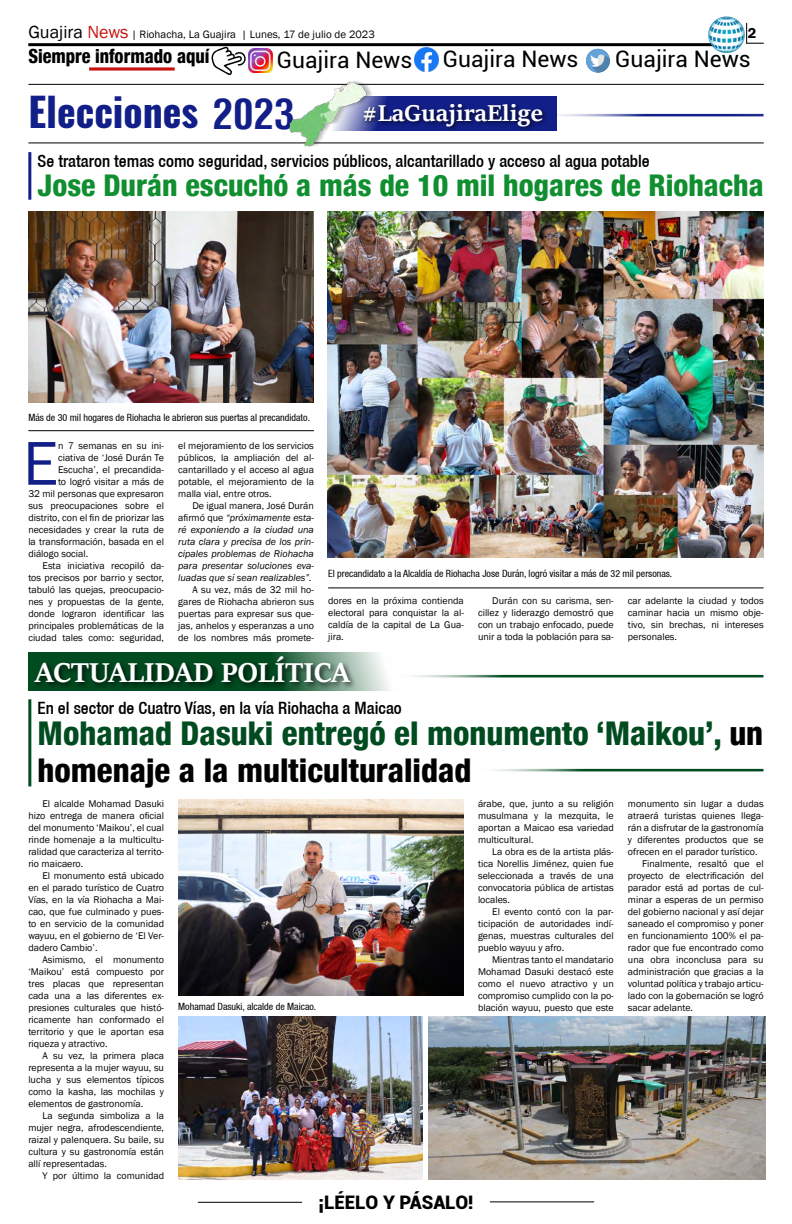
<style>
.page{position:relative;width:792px;height:1224px;background:#fff}
.page>*{position:absolute;margin:0;border:0;box-sizing:border-box;transform-origin:0 0}
.t1{font:64px "Franklin Gothic";color:#121f88}
.t2{font:39.8px "Oswald";color:#121f88}
.t3{font:800 condensed 32.7px/36.8px "Helvetica 87";color:#004b20}
.t4{font:700 30px "Sitka Heading";color:#fff}
.t5{font:800 condensed 29.9px "Helvetica 87";color:#0f8f2f}
.t6{font:700 25.1px "Sitka Heading";color:#fff}
.t7{font:22.8px "Roboto";color:#000}
.t8{font:800 condensed 19.5px "Helvetica 87";color:#000;scale:.93 1}
.t9{font:900 18.7px "Roboto";color:#000}
.t10{font:500 condensed 17px "Helvetica 67";color:#000}
.t11{font:600 14.7px "Franklin Gothic";color:#000}
.t12{font:11px "Franklin Gothic";color:#000}
.t13{font:10px/12px "Franklin Gothic";color:#000;text-align:justify}
.t14{font:italic 10px/12px "Franklin Gothic";color:#000;text-align:justify}
.t15{font:condensed 10px "Helvetica 57";color:#000}
.s1{font-size:18px}
.s2{font-size:18px;color:#c91311}
.s3{font-family:"Helvetica";font-weight:700;font-stretch:condensed;font-size:41.1px}
.s4{font-style:normal}
.s5{color:#000}
</style>
<div class="page">
<hr style="left:198px;top:1202px;width:104px;height:1px;background:#000">
<hr style="left:490px;top:1201px;width:104px;height:1px;background:#000">
<hr style="left:28px;top:43px;width:688px;height:3px;background:#000">
<img style="left:708px;top:16px;width:37px;height:37px">
<svg style="left:746px;top:23px;width:18px;height:21px"></svg>
<img style="left:415px;top:48px;width:24px;height:24px">
<img style="left:248px;top:48px;width:24px;height:24px">
<img style="left:586px;top:49px;width:24px;height:24px;border-radius:12px">
<svg style="left:211px;top:46px;width:36px;height:30px"></svg>
<svg style="left:89px;top:67px;width:86px;height:4px"></svg>
<hr style="left:28px;top:143px;width:736px;height:1px;background:#000">
<hr style="left:28px;top:84px;width:736px;height:1px;background:#000">
<div style="left:323px;top:96px;width:234px;height:35px;background:#121f88"></div>
<div style="left:361px;top:101px;width:188px;height:31px;background:#000;opacity:.75"></div>
<div style="left:291px;top:79px;width:82px;height:69px;background:#000;opacity:.25"></div>
<img style="left:288px;top:80px;width:80px;height:67px">
<hr style="left:534px;top:114px;width:230px;height:3px;background:#121f88">
<svg style="left:28px;top:652px;width:362px;height:39px"></svg>
<div style="left:32px;top:653px;width:325px;height:37px;background:#000;opacity:.75"></div>
<hr style="left:392px;top:675px;width:372px;height:3px;background:#004b20">
<hr style="left:471px;top:769px;width:293px;height:3px;background:#004b20">
<hr style="left:328px;top:588px;width:436px;height:1px;background:#000">
<hr style="left:28px;top:699px;width:3px;height:87px;background:#004b20">
<hr style="left:28px;top:152px;width:3px;height:48px;background:#121f88">
<img style="left:429px;top:1016px;width:337px;height:163px">
<img style="left:178px;top:800px;width:286px;height:196px">
<img style="left:178px;top:1016px;width:245px;height:163px">
<img style="left:328px;top:212px;width:436px;height:345px">
<img style="left:28px;top:212px;width:286px;height:190px">
<hr style="left:28px;top:430px;width:286px;height:1px;background:#000">
<p class="t12" style="left:28px;top:28px;width:348px"><span class="s1">Guajira</span> <span class="s2">News</span> | Riohacha, La Guajira | Lunes, 17 de julio de 2023</p>
<h3 class="t11" style="left:748px;top:24px;width:10px">2</h3>
<h3 class="t8" style="left:28px;top:44px;width:196px">Siempre informado aquí</h3>
<h3 class="t7" style="left:277px;top:43px;width:137px">Guajira News</h3>
<h3 class="t7" style="left:443px;top:43px;width:137px">Guajira News</h3>
<h3 class="t7" style="left:615px;top:43px;width:137px">Guajira News</h3>
<h2 class="t2" style="left:28px;top:77px;width:268px">Elecciones <span class="s3">2023</span></h2>
<h3 class="t6" style="left:362px;top:94px;width:182px">#LaGuajiraElige</h3>
<h3 class="t10" style="left:38px;top:150px;width:614px">Se trataron temas como seguridad, servicios públicos, alcantarillado y acceso al agua potable</h3>
<h3 class="t5" style="left:38px;top:166px;width:728px">Jose Durán escuchó a más de 10 mil hogares de Riohacha</h3>
<p class="t15" style="left:28px;top:412px;width:283px">Más de 30 mil hogares de Riohacha le abrieron sus puertas al precandidato.</p>
<h1 class="t1" style="left:23px;top:424px;width:37px">E</h1>
<p class="t13" style="left:58px;top:440px;width:107px">n 7 semanas en su ini-</p>
<p class="t13" style="left:58px;top:452px;width:108px">ciativa de ‘José Durán Te</p>
<p class="t13" style="left:58px;top:464px;width:107px">Escucha’, el precandida-</p>
<p class="t13" style="left:58px;top:476px;width:108px">to logró visitar a más de</p>
<p class="t13" style="left:28px;top:488px;width:137px">32 mil personas que expresaron</p>
<p class="t13" style="left:28px;top:500px;width:137px">sus preocupaciones sobre el</p>
<p class="t13" style="left:28px;top:512px;width:137px">distrito, con el fin de priorizar las</p>
<p class="t13" style="left:28px;top:524px;width:137px">necesidades y crear la ruta de</p>
<p class="t13" style="left:28px;top:536px;width:137px">la transformación, basada en el</p>
<p class="t13" style="left:28px;top:548px;width:61px">diálogo social.</p>
<p class="t13" style="left:43px;top:560px;width:123px">Esta iniciativa recopiló da-</p>
<p class="t13" style="left:28px;top:572px;width:137px">tos precisos por barrio y sector,</p>
<p class="t13" style="left:28px;top:584px;width:137px">tabuló las quejas, preocupacio-</p>
<p class="t13" style="left:28px;top:596px;width:137px">nes y propuestas de la gente,</p>
<p class="t13" style="left:28px;top:608px;width:137px">donde lograron identificar las</p>
<p class="t13" style="left:28px;top:620px;width:137px">principales problemáticas de la</p>
<p class="t13" style="left:28px;top:632px;width:137px">ciudad tales como: seguridad,</p>
<p class="t13" style="left:178px;top:440px;width:137px">el mejoramiento de los servicios públicos, la ampliación del al&shy;cantarillado y el acceso al agua potable, el mejoramiento de la malla vial, entre otros.</p>
<p class="t14" style="left:178px;top:500px;width:137px;text-indent:14px"><span class="s4">De igual manera, José Durán afirmó que</span> “próximamente esta&shy;ré exponiendo a la ciudad una ruta clara y precisa de los prin&shy;cipales problemas de Riohacha para presentar soluciones eva&shy;luadas que sí sean realizables”.</p>
<p class="t13" style="left:178px;top:584px;width:137px;text-indent:14px">A su vez, más de 32 mil ho&shy;gares de Riohacha abrieron sus puertas para expresar sus que&shy;jas, anhelos y esperanzas a uno de los nombres más promete-</p>
<p class="t13" style="left:328px;top:595px;width:137px">dores en la próxima contienda electoral para conquistar la al&shy;caldía de la capital de La Gua&shy;jira.</p>
<p class="t13" style="left:478px;top:595px;width:137px;text-indent:14px">Durán con su carisma, sen&shy;cillez y liderazgo demostró que con un trabajo enfocado, puede unir a toda la población para sa-</p>
<p class="t13" style="left:628px;top:595px;width:137px">car adelante la ciudad y todos caminar hacia un mismo obje&shy;tivo, sin brechas, ni intereses personales.</p>
<p class="t15" style="left:328px;top:568px;width:346px">El precandidato a la Alcaldía de Riohacha Jose Durán, logró visitar a más de 32 mil personas.</p>
<h3 class="t4" style="left:35px;top:651px;width:316px">ACTUALIDAD POLÍTICA</h3>
<h3 class="t10" style="left:38px;top:698px;width:366px">En el sector de Cuatro Vías, en la vía Riohacha a Maicao</h3>
<h3 class="t3" style="left:38px;top:714px;width:727px">Mohamad Dasuki entregó el monumento ‘Maikou’, <span class="s5">un homenaje a la multiculturalidad</span></h3>
<p class="t13" style="left:28px;top:797px;width:137px;text-indent:14px">El alcalde Mohamad Dasuki hizo entrega de manera oficial del monumento ‘Maikou’, el cual rinde homenaje a la multicultu&shy;ralidad que caracteriza al territo&shy;rio maicaero.</p>
<p class="t13" style="left:28px;top:869px;width:137px;text-indent:14px">El monumento está ubicado en el parado turístico de Cuatro Vías, en la vía Riohacha a Mai&shy;cao, que fue culminado y pues&shy;to en servicio de la comunidad wayuu, en el gobierno de ‘El Ver&shy;dadero Cambio’.</p>
<p class="t13" style="left:28px;top:953px;width:137px;text-indent:14px">Asimismo, el monumento ‘Maikou’ está compuesto por tres placas que representan cada una a las diferentes ex&shy;presiones culturales que histó&shy;ricamente han conformado el territorio y que le aportan esa riqueza y atractivo.</p>
<p class="t13" style="left:28px;top:1049px;width:137px;text-indent:14px">A su vez, la primera placa representa a la mujer wayuu, su lucha y sus elementos típicos como la kasha, las mochilas y elementos de gastronomía.</p>
<p class="t13" style="left:28px;top:1109px;width:137px;text-indent:14px">La segunda simboliza a la mujer negra, afrodescendiente, raizal y palenquera. Su baile, su cultura y su gastronomía están allí representadas.</p>
<p class="t13" style="left:43px;top:1169px;width:123px">Y por último la comunidad</p>
<p class="t15" style="left:178px;top:1000px;width:140px">Mohamad Dasuki, alcalde de Maicao.</p>
<p class="t13" style="left:478px;top:797px;width:137px">árabe, que, junto a su religión musulmana y la mezquita, le aportan a Maicao esa variedad multicultural.</p>
<p class="t13" style="left:478px;top:845px;width:137px;text-indent:14px">La obra es de la artista plás&shy;tica Norellis Jiménez, quien fue seleccionada a través de una convocatoria pública de artistas locales.</p>
<p class="t13" style="left:478px;top:905px;width:137px;text-indent:14px">El evento contó con la par&shy;ticipación de autoridades indí&shy;genas, muestras culturales del pueblo wayuu y afro.</p>
<p class="t13" style="left:478px;top:953px;width:137px;text-indent:14px">Mientras tanto el mandatario Mohamad Dasuki destacó este como el nuevo atractivo y un compromiso cumplido con la po&shy;blación wayuu, puesto que este</p>
<p class="t13" style="left:628px;top:797px;width:137px">monumento sin lugar a dudas</p>
<p class="t13" style="left:628px;top:809px;width:137px">atraerá turistas quienes llega-</p>
<p class="t13" style="left:628px;top:821px;width:137px">rán a disfrutar de la gastronomía</p>
<p class="t13" style="left:628px;top:833px;width:137px">y diferentes productos que se</p>
<p class="t13" style="left:628px;top:845px;width:131px">ofrecen en el parador turístico.</p>
<p class="t13" style="left:642px;top:857px;width:123px">Finalmente, resaltó que el</p>
<p class="t13" style="left:628px;top:869px;width:137px">proyecto de electrificación del</p>
<p class="t13" style="left:628px;top:881px;width:137px">parador está ad portas de cul-</p>
<p class="t13" style="left:628px;top:893px;width:137px">minar a esperas de un permiso</p>
<p class="t13" style="left:628px;top:905px;width:137px">del gobierno nacional y así dejar</p>
<p class="t13" style="left:628px;top:917px;width:137px">saneado el compromiso y poner</p>
<p class="t13" style="left:628px;top:929px;width:137px">en funcionamiento 100% el pa-</p>
<p class="t13" style="left:628px;top:941px;width:137px">rador que fue encontrado como</p>
<p class="t13" style="left:628px;top:953px;width:137px">una obra inconclusa para su</p>
<p class="t13" style="left:628px;top:965px;width:137px">administración que gracias a la</p>
<p class="t13" style="left:628px;top:977px;width:137px">voluntad política y trabajo articu-</p>
<p class="t13" style="left:628px;top:989px;width:137px">lado con la gobernación se logró</p>
<p class="t13" style="left:628px;top:1001px;width:67px">sacar adelante.</p>
<h3 class="t9" style="left:318px;top:1189px;width:157px">¡LÉELO Y PÁSALO!</h3>
</div>
